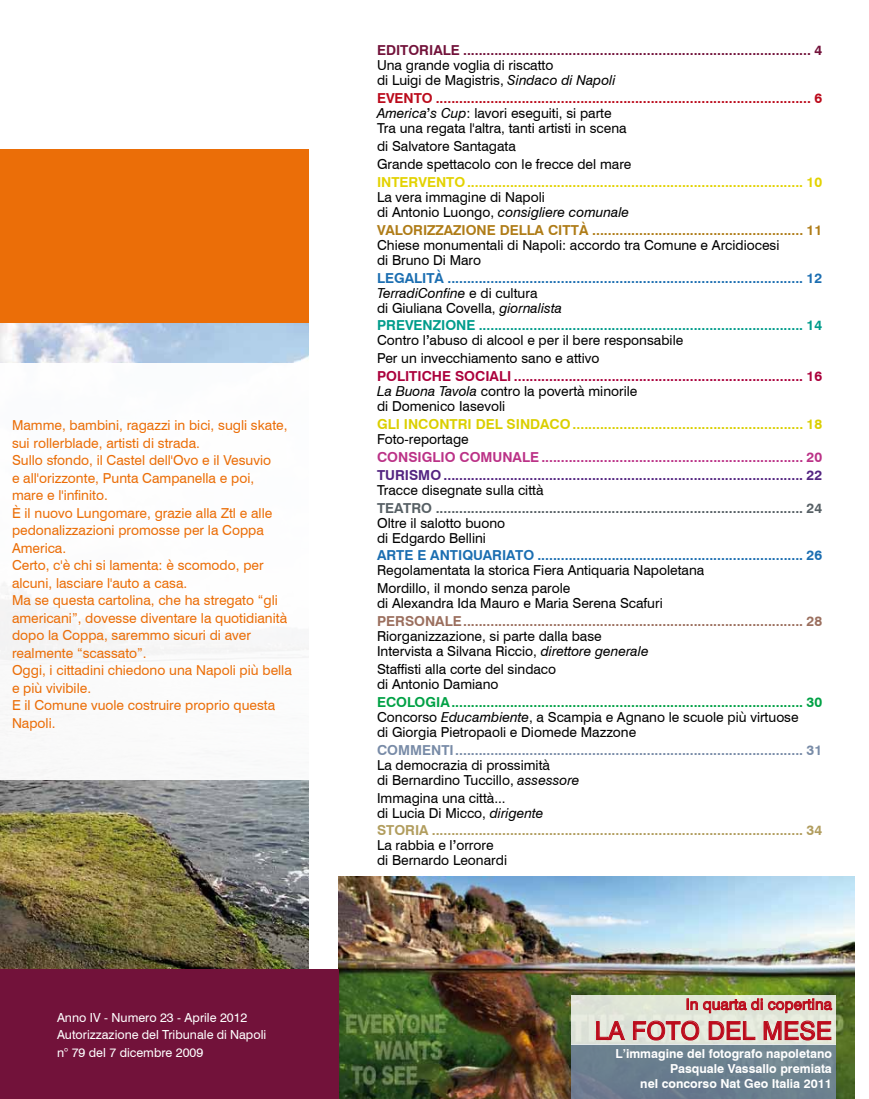
<style>
.page{position:relative;width:869px;height:1099px;background:#fff}
.page>*{position:absolute;margin:0;border:0;box-sizing:border-box;transform-origin:0 0}
.t1{font:25px "Swiss 721 BT";letter-spacing:.01em;color:#bb0a1b}
.t2{font:15px "Swiss 721 BT";letter-spacing:.01em;color:#bb0a1b}
.t3{font:13.75px/15px "Swiss 721 BT";color:#000}
.t4{font:13.75px/17.5px "Swiss 721 BT";color:#eb6e08}
.t5{font:700 13.75px/15px "Swiss 721 BT";color:#1b6eb1}
.t6{font:700 13.75px/15px "Swiss 721 BT";color:#00a145}
.t7{font:700 13.75px/15px "Swiss 721 BT";color:#bb0a1b}
.t8{font:700 13.75px/15px "Swiss 721 BT";color:#ab003c}
.t9{font:700 13.75px/15px "Swiss 721 BT";color:#009c8b}
.t10{font:700 13.75px/15px "Swiss 721 BT";color:#b19d5e}
.t11{font:700 13.75px "Swiss 721 BT";color:#576065}
.t12{font:700 13.75px "Swiss 721 BT";color:#532481}
.t13{font:700 13.75px "Swiss 721 BT";color:#72123a}
.t14{font:700 13.75px "Swiss 721 BT";color:#788ba7}
.t15{font:700 13.75px "Swiss 721 BT";color:#e3d200}
.t16{font:700 13.75px "Swiss 721 BT";color:#9b6f5e}
.t17{font:700 13.75px "Swiss 721 BT";color:#bb3287}
.t18{font:700 13.75px "Swiss 721 BT";color:#dbcf00}
.t19{font:700 13.75px "Swiss 721 BT";color:#af7c17}
.t20{font:12.5px/17.5px "Swiss 721 BT";color:#fff}
.t21{font:700 12.38px/14.9px "Swiss 721 BT";color:#fff;text-align:right}
.s1{font-style:italic}
.s2{font-weight:400;font-style:italic;color:#000}
.s3{color:#000}
.s4{font-weight:400;color:#000}
</style>
<div class="page">
<img style="left:338px;top:876px;width:515px;height:222px">
<img style="left:0;top:322px;width:308px;height:647px">
<div style="left:0;top:149px;width:308px;height:173px;background:#eb6e08"></div>
<div style="left:570px;top:1044px;width:265px;height:54px;background:#6c808f"></div>
<div style="left:570px;top:994px;width:265px;height:50px;background:#e0e6d8"></div>
<div style="left:0;top:969px;width:338px;height:129px;background:#72123a"></div>
<svg style="left:686px;top:998px;width:145px;height:15px"></svg>
<svg style="left:596px;top:1020px;width:28px;height:20px"></svg>
<svg style="left:633px;top:1020px;width:66px;height:20px"></svg>
<svg style="left:708px;top:1021px;width:47px;height:19px"></svg>
<svg style="left:763px;top:1020px;width:68px;height:20px"></svg>
<div style="left:0;top:363px;width:308px;height:417px;background:#fff"></div>
<p class="t4" style="left:12px;top:416px;width:281px">Mamme, bambini, ragazzi in bici, sugli skate, sui rollerblade, artisti di strada.<br>Sullo sfondo, il Castel dell'Ovo e il Vesuvio<br>e all'orizzonte, Punta Campanella e poi,<br>mare e l'infinito.<br>È il nuovo Lungomare, grazie alla Ztl e alle pedonalizzazioni promosse per la Coppa America.<br>Certo, c'è chi si lamenta: è scomodo, per alcuni, lasciare l'auto a casa.<br>Ma se questa cartolina, che ha stregato “gli americani”, dovesse diventare la quotidianità dopo la Coppa, saremmo sicuri di aver realmente “scassato”.<br>Oggi, i cittadini chiedono una Napoli più bella e più vivibile.<br>E il Comune vuole costruire proprio questa Napoli.</p>
<p class="t20" style="left:57px;top:1008px;width:211px">Anno IV - Numero 23 - Aprile 2012<br>Autorizzazione del Tribunale di Napoli n° 79 del 7 dicembre 2009</p>
<p class="t13" style="left:377px;top:42px;width:446px">EDITORIALE ......................................................................................... 4</p>
<p class="t3" style="left:377px;top:58px;width:240px">Una grande voglia di riscatto<br>di Luigi de Magistris, <span class="s1">Sindaco di Napoli</span></p>
<p class="t7" style="left:377px;top:91px;width:446px">EVENTO ................................................................................................ 6<br><span class="s2">America</span><span class="s3">’</span><span class="s2">s Cup</span><span class="s4">: lavori eseguiti, si parte<br>Tra una regata l'altra, tanti artisti in scena</span></p>
<p class="t3" style="left:377px;top:137px;width:256px;line-height:17.9px">di Salvatore Santagata<br>Grande spettacolo con le frecce del mare</p>
<p class="t15" style="left:377px;top:174px;width:446px">INTERVENTO...................................................................................... 10</p>
<p class="t3" style="left:377px;top:189px;width:253px">La vera immagine di Napoli<br>di Antonio Luongo, <span class="s1">consigliere comunale</span></p>
<p class="t19" style="left:377px;top:221px;width:446px">VALORIZZAZIONE DELLA CITTÀ ...................................................... 11</p>
<p class="t3" style="left:377px;top:237px;width:403px">Chiese monumentali di Napoli: accordo tra Comune e Arcidiocesi di Bruno Di Maro</p>
<p class="t5" style="left:377px;top:270px;width:446px">LEGALITÀ ........................................................................................... 12<br><span class="s2">TerradiConfine</span> <span class="s4">e di cultura<br>di Giuliana Covella,</span> <span class="s2">giornalista</span></p>
<p class="t9" style="left:377px;top:318px;width:446px">PREVENZIONE ................................................................................... 14<br><span class="s4">Contro l</span><span class="s3">’</span><span class="s4">abuso di alcool e per il bere responsabile</span></p>
<p class="t3" style="left:377px;top:351px;width:224px">Per un invecchiamento sano e attivo</p>
<p class="t8" style="left:377px;top:368px;width:446px">POLITICHE SOCIALI .......................................................................... 16<br><span class="s2">La Buona Tavola</span> <span class="s4">contro la povertà minorile<br>di Domenico Iasevoli</span></p>
<p class="t18" style="left:377px;top:416px;width:446px">GLI INCONTRI DEL SINDACO........................................................... 18</p>
<p class="t3" style="left:377px;top:431px;width:93px">Foto-reportage</p>
<p class="t17" style="left:377px;top:448px;width:446px">CONSIGLIO COMUNALE ................................................................... 20</p>
<p class="t12" style="left:377px;top:466px;width:446px">TURISMO ............................................................................................ 22</p>
<p class="t3" style="left:377px;top:482px;width:168px">Tracce disegnate sulla città</p>
<p class="t11" style="left:377px;top:499px;width:446px">TEATRO .............................................................................................. 24</p>
<p class="t3" style="left:377px;top:515px;width:130px">Oltre il salotto buono di Edgardo Bellini</p>
<p class="t5" style="left:377px;top:548px;width:446px">ARTE E ANTIQUARIATO .................................................................... 26</p>
<p class="t3" style="left:377px;top:561px;width:329px;line-height:17.9px">Regolamentata la storica Fiera Antiquaria Napoletana<br>Mordillo, il mondo senza parole</p>
<p class="t3" style="left:377px;top:595px;width:287px">di Alexandra Ida Mauro e Maria Serena Scafuri</p>
<p class="t16" style="left:377px;top:613px;width:446px">PERSONALE....................................................................................... 28</p>
<p class="t3" style="left:377px;top:628px;width:273px">Riorganizzazione, si parte dalla base<br>Intervista a Silvana Riccio, <span class="s1">direttore generale</span></p>
<p class="t3" style="left:377px;top:661px;width:180px">Staffisti alla corte del sindaco di Antonio Damiano</p>
<p class="t6" style="left:377px;top:694px;width:10px">ECOLOGIA</p>
<p class="t6" style="left:377px;top:694px;width:446px;text-indent:74px">.......................................................................................... 30<br><span class="s4">Concorso</span> <span class="s2">Educambiente</span><span class="s4">, a Scampia e Agnano le scuole più virtuose<br>di Giorgia Pietropaoli e Diomede Mazzone</span></p>
<p class="t14" style="left:377px;top:741px;width:446px">COMMENTI......................................................................................... 31</p>
<p class="t3" style="left:377px;top:757px;width:204px">La democrazia di prossimità<br>di Bernardino Tuccillo, <span class="s1">assessore</span></p>
<p class="t3" style="left:377px;top:790px;width:168px">Immagina una città...<br>di Lucia Di Micco, <span class="s1">dirigente</span></p>
<p class="t10" style="left:377px;top:822px;width:446px">STORIA ............................................................................................... 34<br><span class="s4">La rabbia e l</span><span class="s3">’</span><span class="s4">orrore<br>di Bernardo Leonardi</span></p>
<p class="t2" style="left:685px;top:995px;width:147px">In quarta di copertina</p>
<h1 class="t1" style="left:594px;top:1015px;width:238px">LA FOTO DEL MESE</h1>
<p class="t21" style="left:615px;top:1045px;width:218px">L’IMMAGINE DEL FOTOGRAFO NAPOLETANO<br>PASQUALE VASSALLO PREMIATA<br>NEL CONCORSO NAT GEO ITALIA 2011</p>
</div>
